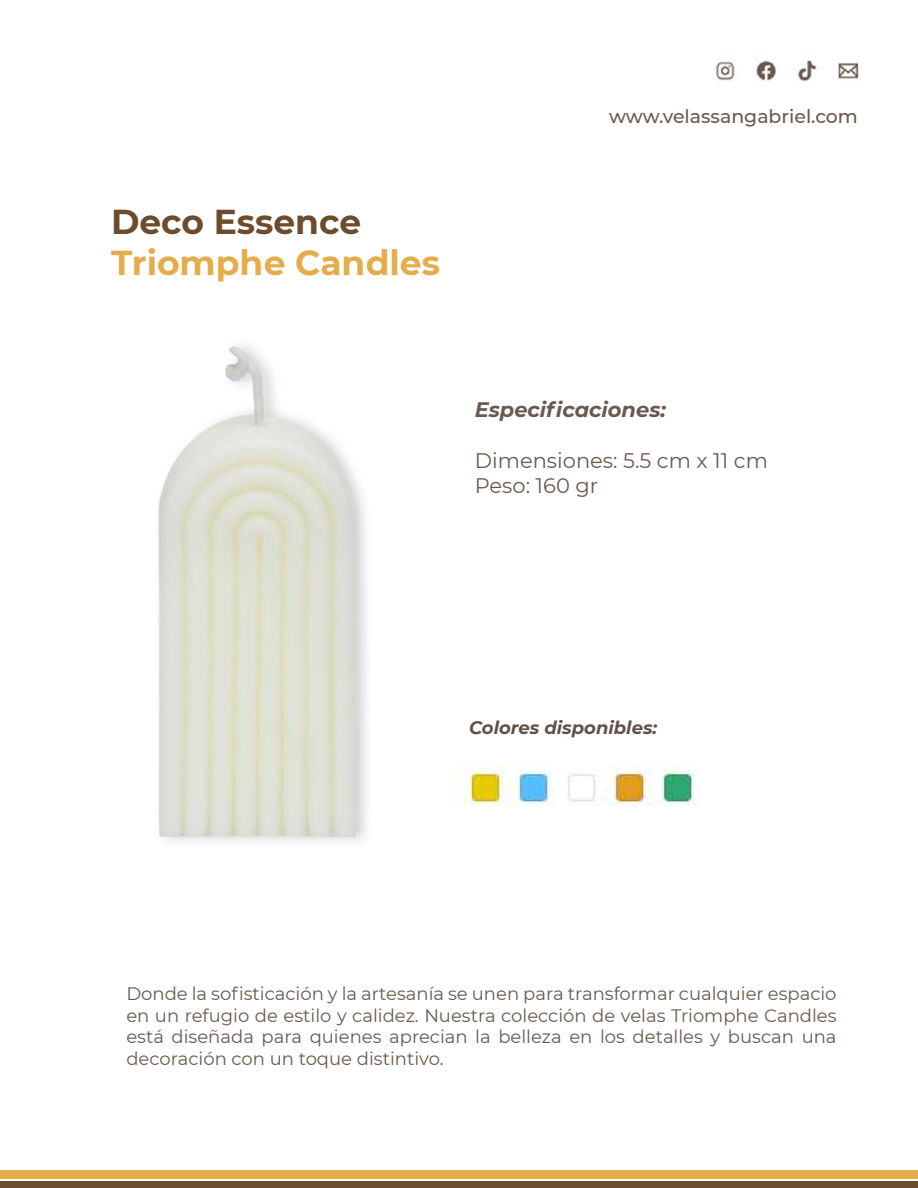
<style>
.page{position:relative;width:918px;height:1188px;background:#fff}
.page>*{position:absolute;margin:0;border:0;box-sizing:border-box;transform-origin:0 0}
.t1{font:700 34.5px "Montserrat";color:#e5ac4b}
.t2{font:700 34.5px "Montserrat";color:#6b4d2e}
.t3{font:21px/25.2px "Montserrat";color:#6a5950}
.t4{font:italic 700 21px "Montserrat";color:#6a5950}
.t5{font:500 18.9px "Montserrat";color:#6a5950}
.t6{font:18px/21.6px "Montserrat";color:#6a5950;text-align:justify}
.t7{font:italic 700 18px "Montserrat";color:#625046}
</style>
<div class="page">
<img style="left:458px;top:766px;width:241px;height:40px">
<img style="left:716px;top:60px;width:143px;height:21px">
<div style="left:0;top:1171px;width:918px;height:8px;background:#e5ac4b"></div>
<div style="left:0;top:1182px;width:918px;height:6px;background:#6b4d2e"></div>
<img style="left:158px;top:344px;width:209px;height:498px">
<h1 class="t2" style="left:111px;top:197px;width:252px">Deco Essence</h1>
<h1 class="t1" style="left:111px;top:238px;width:331px">Triomphe Candles</h1>
<p class="t5" style="left:609px;top:104px;width:250px">www.velassangabriel.com</p>
<p class="t4" style="left:475px;top:395px;width:193px">Especificaciones:</p>
<p class="t3" style="left:475px;top:447px;width:295px">Dimensiones: 5.5 cm x 11 cm<br>Peso: 160 gr</p>
<p class="t7" style="left:469px;top:715px;width:190px">Colores disponibles:</p>
<p class="t6" style="left:126px;top:982px;width:712px">Donde la sofisticación y la artesanía se unen para transformar cualquier espacio en un refugio de estilo y calidez. Nuestra colección de velas Triomphe Candles está diseñada para quienes aprecian la belleza en los detalles y buscan una decoración con un toque distintivo.</p>
</div>
